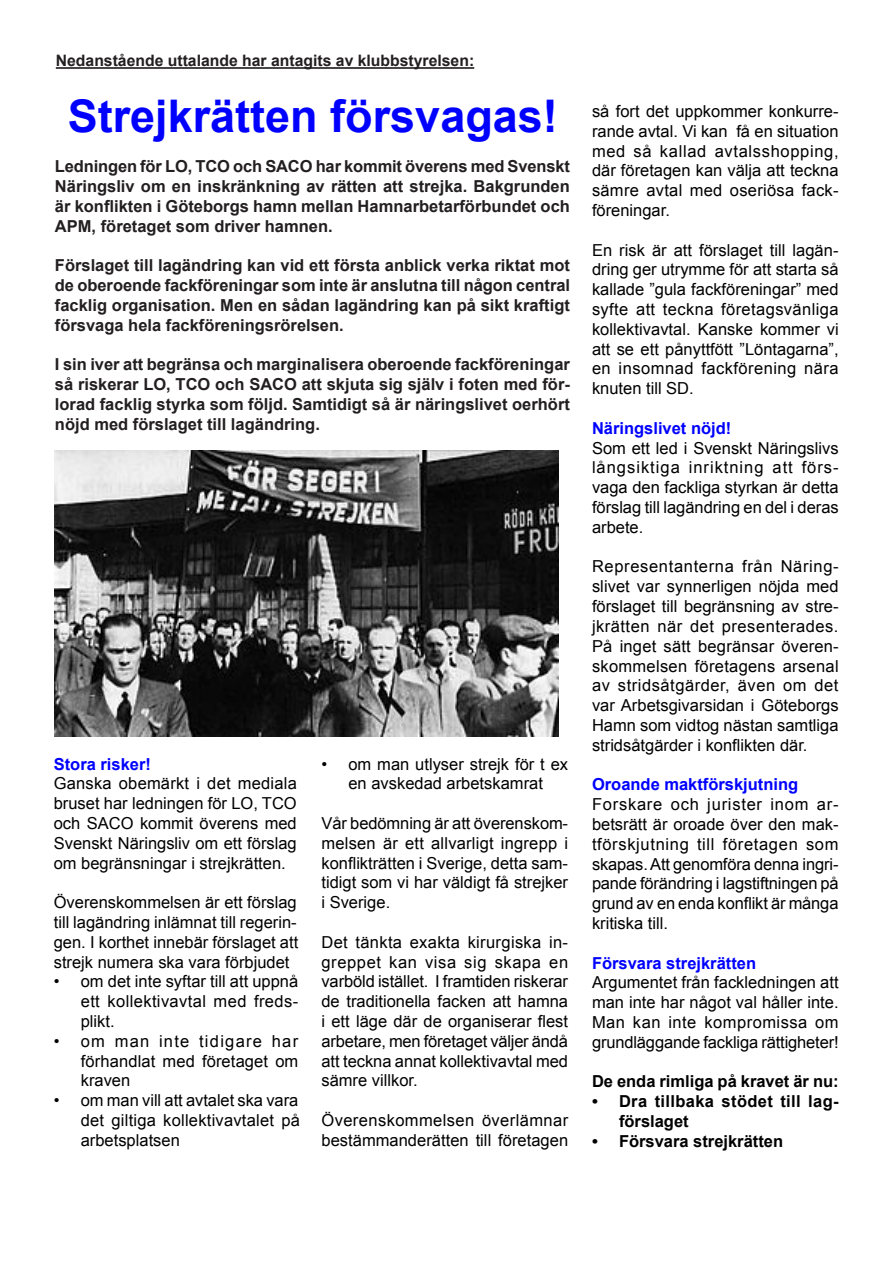
<style>
.page{position:relative;width:893px;height:1263px;background:#fff}
.page>*{position:absolute;margin:0;border:0;box-sizing:border-box;transform-origin:0 0}
.t1{font:700 45px "Arial";color:#00f}
.t2{font:16.5px/19.8px "Arial";color:#000;text-align:justify}
.t3{font:700 16.5px/19.8px "Arial";color:#231f20;text-align:justify}
.t4{font:700 16.5px "Arial";color:#00f}
.t5{font:700 16.5px "Arial";color:#000}
.t6{font:700 16.5px/19.8px "Arial";letter-spacing:.02em;color:#000}
.t7{font:700 15.75px "Arial";color:#231f20}
</style>
<div class="page">
<hr style="left:56px;top:67px;width:418px;height:2px;background:#231f20">
<img style="left:54px;top:450px;width:505px;height:287px">
<p class="t7" style="left:56px;top:50px;width:420px">Nedanstående uttalande har antagits av klubbstyrelsen:</p>
<p class="t1" style="left:68px;top:86px;width:492px">Strejkrätten försvagas!</p>
<p class="t3" style="left:55px;top:157px;width:516px">Ledningen för LO, TCO och SACO har kommit överens med Svenskt Näringsliv om en inskränkning av rätten att strejka. Bakgrunden är konflikten i Göteborgs hamn mellan Hamnarbetarförbundet och APM, företaget som driver hamnen.</p>
<p class="t3" style="left:55px;top:256px;width:517px">Förslaget till lagändring kan vid ett första anblick verka riktat mot de oberoende fackföreningar som inte är anslutna till någon central facklig organisation. Men en sådan lagändring kan på sikt kraftigt försvaga hela fackföreningsrörelsen.</p>
<p class="t3" style="left:55px;top:355px;width:516px">I sin iver att begränsa och marginalisera oberoende fackföreningar så riskerar LO, TCO och SACO att skjuta sig själv i foten med för&shy;lorad facklig styrka som följd. Samtidigt så är näringslivet oerhört nöjd med förslaget till lagändring.</p>
<p class="t4" style="left:54px;top:753px;width:99px">Stora risker!</p>
<p class="t2" style="left:54px;top:774px;width:245px">Ganska obemärkt i det mediala bruset har ledningen för LO, TCO och SACO kommit överens med Svenskt Näringsliv om ett förslag om begränsningar i strejkrätten.</p>
<p class="t2" style="left:54px;top:893px;width:246px">Överenskommelsen är ett förslag till lagändring inlämnat till regerin&shy;gen. I korthet innebär förslaget att strejk numera ska vara förbjudet</p>
<p class="t2" style="left:81px;top:972px;width:219px;text-indent:-27px">• om det inte syftar till att uppnå ett kollektivavtal med freds&shy;plikt.</p>
<p class="t2" style="left:81px;top:1031px;width:219px;text-indent:-27px">• om man inte tidigare har förhandlat med företaget om kraven</p>
<p class="t2" style="left:81px;top:1091px;width:221px;text-indent:-27px">• om man vill att avtalet ska vara det giltiga kollektivavtalet på arbetsplatsen</p>
<p class="t2" style="left:321px;top:754px;width:248px;text-align:center">• om man utlyser strejk för t ex en avskedad arbetskamrat</p>
<p class="t2" style="left:321px;top:813px;width:248px">Vår bedömning är att överenskom&shy;melsen är ett allvarligt ingrepp i konflikträtten i Sverige, detta sam&shy;tidigt som vi har väldigt få strejker i Sverige.</p>
<p class="t2" style="left:321px;top:932px;width:248px">Det tänkta exakta kirurgiska in&shy;greppet kan visa sig skapa en varböld istället. I framtiden riskerar de traditionella facken att hamna i ett läge där de organiserar flest arbetare, men företaget väljer ändå att teckna annat kollektivavtal med sämre villkor.</p>
<p class="t2" style="left:321px;top:1110px;width:248px">Överenskommelsen överlämnar bestämmanderätten till företagen</p>
<p class="t2" style="left:592px;top:101px;width:248px">så fort det uppkommer konkurre&shy;rande avtal. Vi kan få en situation med så kallad avtalsshopping, där företagen kan välja att teckna sämre avtal med oseriösa fack&shy;föreningar.</p>
<p class="t2" style="left:592px;top:240px;width:248px">En risk är att förslaget till lagän&shy;dring ger utrymme för att starta så kallade ”gula fackföreningar” med syfte att teckna företagsvänliga kollektivavtal. Kanske kommer vi att se ett pånyttfött ”Löntagarna”, en insomnad fackförening nära knuten till SD.</p>
<p class="t4" style="left:592px;top:417px;width:141px">Näringslivet nöjd!</p>
<p class="t2" style="left:592px;top:438px;width:248px">Som ett led i Svenskt Näringslivs långsiktiga inriktning att förs&shy;vaga den fackliga styrkan är detta förslag till lagändring en del i deras arbete.</p>
<p class="t2" style="left:592px;top:557px;width:248px">Representanterna från Näring&shy;slivet var synnerligen nöjda med förslaget till begränsning av stre&shy;jkrätten när det presenterades.<br>På inget sätt begränsar överen&shy;skommelsen företagens arsenal av stridsåtgärder, även om det var Arbetsgivarsidan i Göteborgs Hamn som vidtog nästan samtliga stridsåtgärder i konflikten där.</p>
<p class="t4" style="left:592px;top:773px;width:208px">Oroande maktförskjutning</p>
<p class="t2" style="left:592px;top:794px;width:248px">Forskare och jurister inom ar&shy;betsrätt är oroade över den mak&shy;tförskjutning till företagen som skapas. Att genomföra denna ingri&shy;pande förändring i lagstiftningen på grund av en enda konflikt är många kritiska till.</p>
<p class="t4" style="left:592px;top:952px;width:166px">Försvara strejkrätten</p>
<p class="t2" style="left:592px;top:973px;width:248px">Argumentet från fackledningen att man inte har något val håller inte.<br>Man kan inte kompromissa om grundläggande fackliga rättigheter!</p>
<p class="t5" style="left:592px;top:1070px;width:248px">De enda rimliga på kravet är nu:</p>
<p class="t6" style="left:619px;top:1092px;width:221px;text-indent:-27px">• Dra tillbaka stödet till lag&shy;förslaget</p>
<p class="t5" style="left:592px;top:1130px;width:193px">• Försvara strejkrätten</p>
</div>
